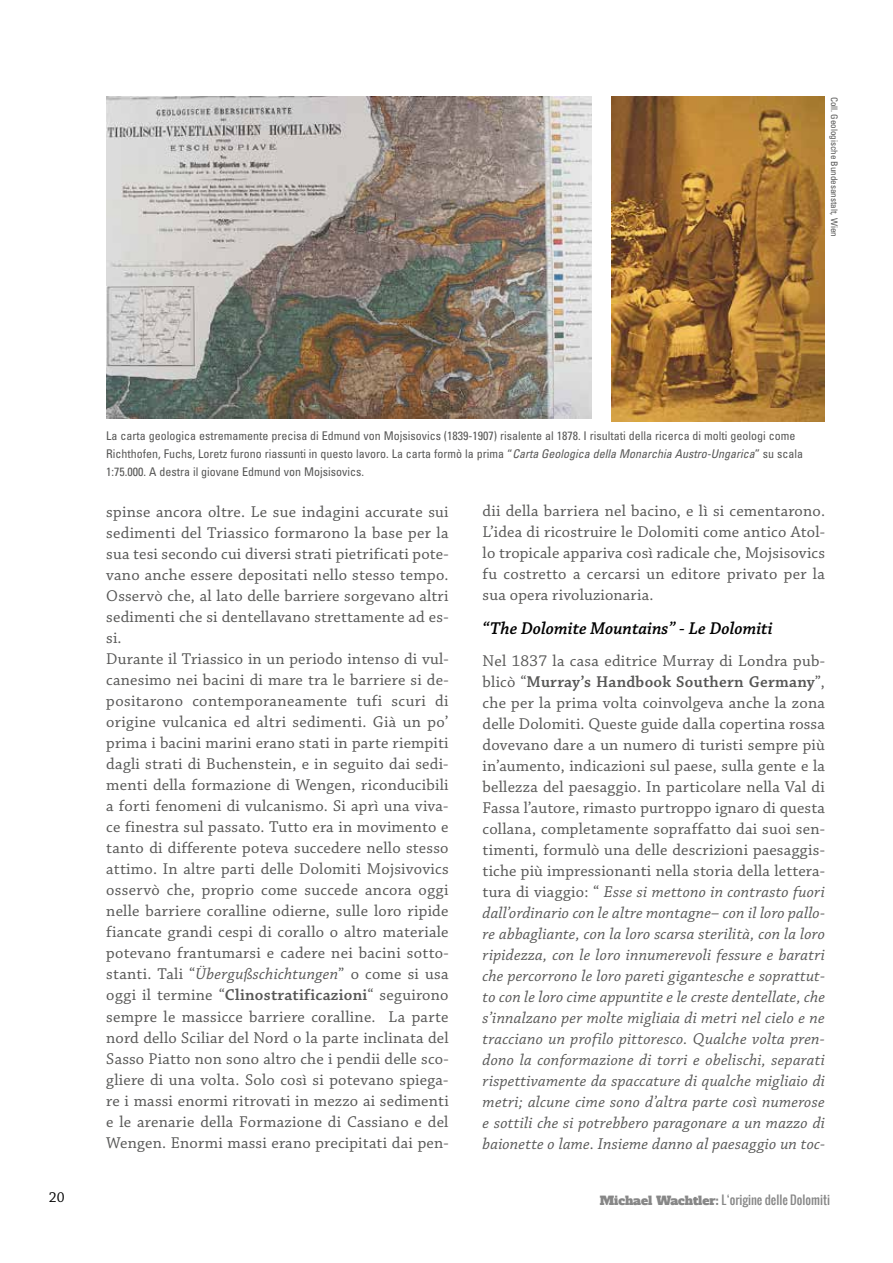
<style>
.page{position:relative;width:893px;height:1263px;background:#fff}
.page>*{position:absolute;margin:0;border:0;box-sizing:border-box;transform-origin:0 0}
.t1{font:italic 600 18px "Chaparral Pro";color:#000}
.t2{font:16.5px/21px "Chaparral Pro";letter-spacing:.015em;color:#575756}
.t3{font:italic 16.5px/21px "Chaparral Pro";letter-spacing:.01em;color:#575756;text-align:justify}
.t4{font:15px "Chaparral Pro";color:#000}
.t5{font:condensed 12px/18px "Univers";color:#575756}
.t6{font:12px "Oswald";color:#878787}
.t7{font:condensed 9px "Univers";color:#575756}
.s1{font-style:italic}
.s2{font-weight:600}
.s3{font-style:normal}
.s4{font-weight:600;font-style:normal}
.s5{font-family:"Alfa Slab One"}
</style>
<div class="page">
<img style="left:106px;top:97px;width:485px;height:321px">
<img style="left:611px;top:97px;width:214px;height:324px">
<p class="t7" style="left:840px;top:97px;width:142px;rotate:90deg">Coll. Geologische Bundesanstalt, Wien</p>
<p class="t5" style="left:106px;top:426px;width:698px">La carta geologica estremamente precisa di Edmund von Mojsisovics (1839-1907) risalente al 1878. I risultati della ricerca di molti geologi come<br>Richthofen, Fuchs, Loretz furono riassunti in questo lavoro. La carta formò la prima “<span class="s1">Carta Geologica della Monarchia Austro-Ungarica</span>” su scala<br>1:75.000. A destra il giovane Edmund von Mojsisovics.</p>
<p class="t2" style="left:106px;top:502px;width:344px">spinse ancora oltre. Le sue indagini accurate sui sedimenti del Triassico formarono la base per la sua tesi secondo cui diversi strati pietrificati pote&shy;vano anche essere depositati nello stesso tempo.<br>Osservò che, al lato delle barriere sorgevano altri sedimenti che si dentellavano strettamente ad es&shy;si.<br>Durante il Triassico in un periodo intenso di vul&shy;canesimo nei bacini di mare tra le barriere si de&shy;positarono contemporaneamente tufi scuri di origine vulcanica ed altri sedimenti. Già un po’ prima i bacini marini erano stati in parte riempiti dagli strati di Buchenstein, e in seguito dai sedi&shy;menti della formazione di Wengen, riconducibili a forti fenomeni di vulcanismo. Si aprì una viva&shy;ce finestra sul passato. Tutto era in movimento e tanto di differente poteva succedere nello stesso attimo. In altre parti delle Dolomiti Mojsivovics osservò che, proprio come succede ancora oggi nelle barriere coralline odierne, sulle loro ripide fiancate grandi cespi di corallo o altro materiale potevano frantumarsi e cadere nei bacini sotto&shy;stanti. Tali “<span class="s1">Übergußschichtungen</span>” o come si usa oggi il termine “<span class="s2">Clinostratificazioni</span>“ seguirono sempre le massicce barriere coralline. La parte nord dello Sciliar del Nord o la parte inclinata del Sasso Piatto non sono altro che i pendii delle sco&shy;gliere di una volta. Solo così si potevano spiega&shy;re i massi enormi ritrovati in mezzo ai sedimenti e le arenarie della Formazione di Cassiano e del Wengen. Enormi massi erano precipitati dai pen-</p>
<p class="t2" style="left:483px;top:501px;width:344px;text-align:justify">dii della barriera nel bacino, e lì si cementarono.<br>L’idea di ricostruire le Dolomiti come antico Atol&shy;lo tropicale appariva così radicale che, Mojsisovics fu costretto a cercarsi un editore privato per la sua opera rivoluzionaria.</p>
<p class="t1" style="left:483px;top:618px;width:292px">“The Dolomite Mountains” - Le Dolomiti</p>
<p class="t3" style="left:483px;top:651px;width:344px"><span class="s3">Nel 1837 la casa editrice Murray di Londra pub&shy;blicò “</span><span class="s4">Murray’s Handbook Southern Germany</span><span class="s3">”, che per la prima volta coinvolgeva anche la zona delle Dolomiti. Queste guide dalla copertina rossa dovevano dare a un numero di turisti sempre più in’aumento, indicazioni sul paese, sulla gente e la bellezza del paesaggio. In particolare nella Val di Fassa l’autore, rimasto purtroppo ignaro di questa collana, completamente sopraffatto dai suoi sen&shy;timenti, formulò una delle descrizioni paesaggis&shy;tiche più impressionanti nella storia della lettera&shy;tura di viaggio: “</span> Esse si mettono in contrasto fuori dall’ordinario con le altre montagne– con il loro pallo&shy;re abbagliante, con la loro scarsa sterilità, con la loro ripidezza, con le loro innumerevoli fessure e baratri che percorrono le loro pareti gigantesche e soprattut&shy;to con le loro cime appuntite e le creste dentellate, che s’innalzano per molte migliaia di metri nel cielo e ne tracciano un profilo pittoresco. Qualche volta pren&shy;dono la conformazione di torri e obelischi, separati rispettivamente da spaccature di qualche migliaio di metri; alcune cime sono d’altra parte così numerose e sottili che si potrebbero paragonare a un mazzo di baionette o lame. Insieme danno al paesaggio un toc-</p>
<p class="t4" style="left:49px;top:1189px;width:17px">20</p>
<p class="t6" style="left:600px;top:1191px;width:232px"><span class="s5">Michael Wachtler:</span> L‘origine delle Dolomiti</p>
</div>
